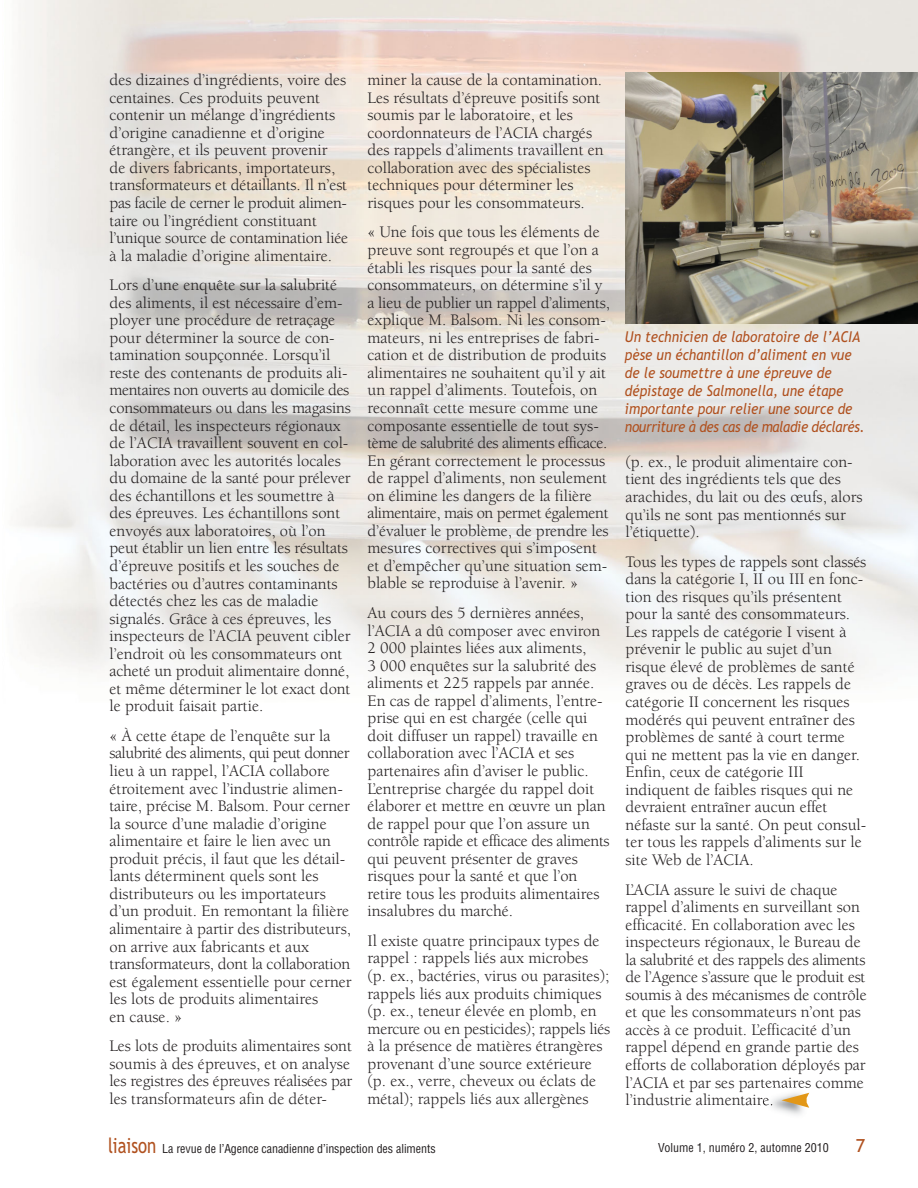
<style>
.page{position:relative;width:918px;height:1188px;background:#fff}
.page>*{position:absolute;margin:0;border:0;box-sizing:border-box;transform-origin:0 0}
.t1{font:18px "Trebuchet MS";color:#b0511f}
.t2{font:16.5px/17.5px "Berkeley";color:#231f20}
.t3{font:italic 15px/18px "Trebuchet MS";color:#b0511f;scale:.9 1}
.t4{font:condensed 12px "Helvetica";letter-spacing:-.005em;color:#231f20}
.s1{font-family:"Trebuchet MS";font-stretch:normal;font-size:21px;color:#b0511f}
</style>
<div class="page">
<img style="left:18px;top:0;width:900px;height:676px">
<img style="left:626px;top:73px;width:292px;height:251px">
<img style="left:761px;top:1085px;width:49px;height:30px">
<svg style="left:782px;top:1093px;width:27px;height:15px"></svg>
<p class="t2" style="left:110px;top:73px;width:240px">des dizaines d’ingrédients, voire des centaines. Ces produits peuvent contenir un mélange d’ingrédients d’origine canadienne et d’origine étrangère, et ils peuvent provenir<br>de divers fabricants, importateurs, transformateurs et détaillants. Il n’est pas facile de cerner le produit alimen&shy;taire ou l’ingrédient constituant l’unique source de contamination liée à la maladie d’origine alimentaire.</p>
<p class="t2" style="left:110px;top:278px;width:243px">Lors d’une enquête sur la salubrité des aliments, il est nécessaire d’em&shy;ployer une procédure de retraçage pour déterminer la source de con&shy;tamination soupçonnée. Lorsqu’il reste des contenants de produits ali&shy;mentaires non ouverts au domicile des consommateurs ou dans les magasins de détail, les inspecteurs régionaux de l’ACIA travaillent souvent en col&shy;laboration avec les autorités locales du domaine de la santé pour prélever des échantillons et les soumettre à des épreuves. Les échantillons sont envoyés aux laboratoires, où l’on peut établir un lien entre les résultats d’épreuve positifs et les souches de bactéries ou d’autres contaminants détectés chez les cas de maladie signalés. Grâce à ces épreuves, les inspecteurs de l’ACIA peuvent cibler l’endroit où les consommateurs ont acheté un produit alimentaire donné, et même déterminer le lot exact dont le produit faisait partie.</p>
<p class="t2" style="left:110px;top:728px;width:244px">« À cette étape de l’enquête sur la salubrité des aliments, qui peut donner lieu à un rappel, l’ACIA collabore étroitement avec l’industrie alimen&shy;taire, précise M. Balsom. Pour cerner la source d’une maladie d’origine alimentaire et faire le lien avec un produit précis, il faut que les détail&shy;lants déterminent quels sont les distributeurs ou les importateurs d’un produit. En remontant la filière alimentaire à partir des distributeurs, on arrive aux fabricants et aux transformateurs, dont la collaboration est également essentielle pour cerner les lots de produits alimentaires<br>en cause. »</p>
<p class="t2" style="left:110px;top:1039px;width:244px">Les lots de produits alimentaires sont soumis à des épreuves, et on analyse les registres des épreuves réalisées par les transformateurs afin de déter-</p>
<p class="t2" style="left:368px;top:73px;width:238px">miner la cause de la contamination.<br>Les résultats d’épreuve positifs sont soumis par le laboratoire, et les coordonnateurs de l’ACIA chargés des rappels d’aliments travaillent en collaboration avec des spécialistes techniques pour déterminer les risques pour les consommateurs.</p>
<p class="t2" style="left:368px;top:225px;width:244px">« Une fois que tous les éléments de preuve sont regroupés et que l’on a établi les risques pour la santé des consommateurs, on détermine s’il y a lieu de publier un rappel d’aliments, explique M. Balsom. Ni les consom&shy;mateurs, ni les entreprises de fabri&shy;cation et de distribution de produits alimentaires ne souhaitent qu’il y ait un rappel d’aliments. Toutefois, on reconnaît cette mesure comme une composante essentielle de tout sys&shy;tème de salubrité des aliments efficace.<br>En gérant correctement le processus de rappel d’aliments, non seulement on élimine les dangers de la filière alimentaire, mais on permet également d’évaluer le problème, de prendre les mesures correctives qui s’imposent et d’empêcher qu’une situation sem&shy;blable se reproduise à l’avenir. »</p>
<p class="t2" style="left:368px;top:606px;width:244px">Au cours des 5 dernières années, l’ACIA a dû composer avec environ 2 000 plaintes liées aux aliments,<br>3 000 enquêtes sur la salubrité des aliments et 225 rappels par année.<br>En cas de rappel d’aliments, l’entre&shy;prise qui en est chargée (celle qui doit diffuser un rappel) travaille en collaboration avec l’ACIA et ses partenaires afin d’aviser le public.<br>L’entreprise chargée du rappel doit élaborer et mettre en œuvre un plan de rappel pour que l’on assure un contrôle rapide et efficace des aliments qui peuvent présenter de graves risques pour la santé et que l’on retire tous les produits alimentaires insalubres du marché.</p>
<p class="t2" style="left:368px;top:933px;width:244px">Il existe quatre principaux types de rappel : rappels liés aux microbes (p. ex., bactéries, virus ou parasites); rappels liés aux produits chimiques (p. ex., teneur élevée en plomb, en mercure ou en pesticides); rappels liés à la présence de matières étrangères provenant d’une source extérieure (p. ex., verre, cheveux ou éclats de métal); rappels liés aux allergènes</p>
<p class="t3" style="left:625px;top:329px;width:268px">Un technicien de laboratoire de l’ACIA pèse un échantillon d’aliment en vue de le soumettre à une épreuve de dépistage de Salmonella, une étape importante pour relier une source de nourriture à des cas de maladie déclarés.</p>
<p class="t2" style="left:626px;top:454px;width:239px">(p. ex., le produit alimentaire con&shy;tient des ingrédients tels que des arachides, du lait ou des œufs, alors qu’ils ne sont pas mentionnés sur l’étiquette).</p>
<p class="t2" style="left:626px;top:554px;width:242px">Tous les types de rappels sont classés dans la catégorie I, II ou III en fonc&shy;tion des risques qu’ils présentent pour la santé des consommateurs.<br>Les rappels de catégorie I visent à prévenir le public au sujet d’un risque élevé de problèmes de santé graves ou de décès. Les rappels de catégorie II concernent les risques modérés qui peuvent entraîner des problèmes de santé à court terme qui ne mettent pas la vie en danger.<br>Enfin, ceux de catégorie III indiquent de faibles risques qui ne devraient entraîner aucun effet néfaste sur la santé. On peut consul&shy;ter tous les rappels d’aliments sur le site Web de l’ACIA.</p>
<p class="t2" style="left:626px;top:882px;width:243px">L’ACIA assure le suivi de chaque rappel d’aliments en surveillant son efficacité. En collaboration avec les inspecteurs régionaux, le Bureau de la salubrité et des rappels des aliments de l’Agence s’assure que le produit est soumis à des mécanismes de contrôle et que les consommateurs n’ont pas accès à ce produit. L’efficacité d’un rappel dépend en grande partie des efforts de collaboration déployés par l’ACIA et par ses partenaires comme l’industrie alimentaire.</p>
<p class="t4" style="left:108px;top:1144px;width:329px"><span class="s1">liaison</span> La revue de l’Agence canadienne d’inspection des aliments</p>
<p class="t4" style="left:658px;top:1143px;width:172px">Volume 1, numéro 2, automne 2010</p>
<p class="t1" style="left:856px;top:1139px;width:11px">7</p>
</div>
